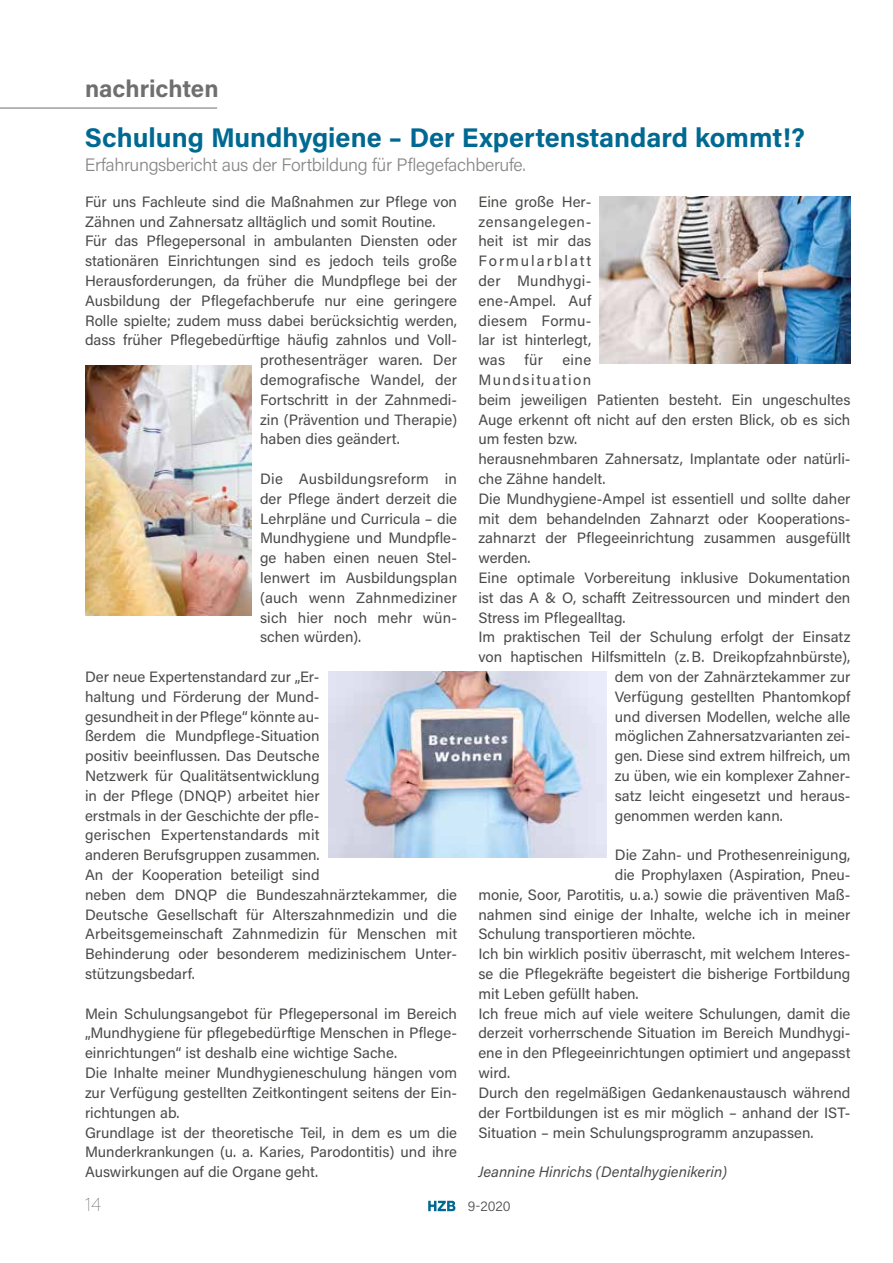
<style>
.page{position:relative;width:893px;height:1263px;background:#fff}
.page>*{position:absolute;margin:0;border:0;box-sizing:border-box;transform-origin:0 0}
.t1{font:700 27px "Acumin Pro";color:#006992}
.t2{font:700 24px "Acumin Pro";color:#706f6f}
.t3{font:100 19.5px "Acumin Pro";color:#4a4a49}
.t4{font:300 18px "Acumin Pro";letter-spacing:-.02em;color:#878787}
.t5{font:15px/19.8px "Acumin Pro";color:#4a4a49;text-align:justify}
.t6{font:italic 15px "Acumin Pro";color:#4a4a49}
.t7{font:15px "Acumin Pro";letter-spacing:.1em;color:#4a4a49}
.t8{font:300 13.5px "Acumin Pro";color:#4a4a49}
</style>
<div class="page">
<hr style="left:0;top:108px;width:217px;height:1px;background:#706f6f">
<svg style="left:428px;top:1201px;width:27px;height:10px"></svg>
<img style="left:600px;top:196px;width:250px;height:168px">
<img style="left:85px;top:365px;width:167px;height:250px">
<img style="left:328px;top:671px;width:278px;height:186px">
<h2 class="t2" style="left:85px;top:71px;width:135px">nachrichten</h2>
<h1 class="t1" style="left:85px;top:119px;width:722px">Schulung Mundhygiene – Der Expertenstandard kommt!?</h1>
<p class="t4" style="left:85px;top:153px;width:442px">Erfahrungsbericht aus der Fortbildung für Pflegefachberufe.</p>
<p class="t5" style="left:85px;top:191px;width:374px">Für uns Fachleute sind die Maßnahmen zur Pflege von</p>
<p class="t5" style="left:85px;top:211px;width:352px">Zähnen und Zahnersatz alltäglich und somit Routine.</p>
<p class="t5" style="left:85px;top:231px;width:374px">Für das Pflegepersonal in ambulanten Diensten oder</p>
<p class="t5" style="left:85px;top:250px;width:374px">stationären Einrichtungen sind es jedoch teils große</p>
<p class="t5" style="left:85px;top:270px;width:374px">Herausforderungen, da früher die Mundpflege bei der</p>
<p class="t5" style="left:85px;top:290px;width:374px">Ausbildung der Pflegefachberufe nur eine geringere</p>
<p class="t5" style="left:85px;top:310px;width:374px">Rolle spielte; zudem muss dabei berücksichtig werden,</p>
<p class="t5" style="left:85px;top:330px;width:374px">dass früher Pflegebedürftige häufig zahnlos und Voll-</p>
<p class="t5" style="left:260px;top:349px;width:199px">prothesenträger waren. Der</p>
<p class="t5" style="left:260px;top:369px;width:199px">demografische Wandel, der</p>
<p class="t5" style="left:260px;top:389px;width:199px">Fortschritt in der Zahnmedi-</p>
<p class="t5" style="left:260px;top:409px;width:199px">zin (Prävention und Therapie)</p>
<p class="t5" style="left:260px;top:429px;width:141px">haben dies geändert.</p>
<p class="t5" style="left:260px;top:468px;width:199px">Die Ausbildungsreform in der Pflege ändert derzeit die Lehrpläne und Curricula – die Mundhygiene und Mundpfle&shy;ge haben einen neuen Stel&shy;lenwert im Ausbildungsplan (auch wenn Zahnmediziner sich hier noch mehr wün&shy;schen würden).</p>
<p class="t5" style="left:85px;top:666px;width:374px;text-align:left">Der neue Expertenstandard zur „Er-<br>haltung und Förderung der Mund-<br>gesundheit in der Pflege“ könnte au-<br>ßerdem die Mundpflege-Situation<br>positiv beeinflussen. Das Deutsche<br>Netzwerk für Qualitätsentwicklung<br>in der Pflege (DNQP) arbeitet hier<br>erstmals in der Geschichte der pfle-<br>gerischen Expertenstandards mit<br>anderen Berufsgruppen zusammen.<br>An der Kooperation beteiligt sind<br>neben dem DNQP die Bundeszahnärztekammer, die Deutsche Gesellschaft für Alterszahnmedizin und die Arbeitsgemeinschaft Zahnmedizin für Menschen mit Behinderung oder besonderem medizinischem Unter&shy;stützungsbedarf.</p>
<p class="t5" style="left:85px;top:1003px;width:374px;text-align:left">Mein Schulungsangebot für Pflegepersonal im Bereich „Mundhygiene für pflegebedürftige Menschen in Pflege&shy;einrichtungen“ ist deshalb eine wichtige Sache.<br>Die Inhalte meiner Mundhygieneschulung hängen vom zur Verfügung gestellten Zeitkontingent seitens der Ein&shy;richtungen ab.<br>Grundlage ist der theoretische Teil, in dem es um die Munderkrankungen (u. a. Karies, Parodontitis) und ihre Auswirkungen auf die Organe geht.</p>
<p class="t5" style="left:478px;top:191px;width:114px">Eine große Her&shy;zensangelegen&shy;heit ist mir das Formularblatt der Mundhygi&shy;ene-Ampel. Auf diesem Formu&shy;lar ist hinterlegt, was</p>
<p class="t5" style="left:524px;top:349px;width:20px">für</p>
<p class="t5" style="left:562px;top:349px;width:31px">eine</p>
<p class="t7" style="left:478px;top:369px;width:114px">Mundsituation</p>
<p class="t5" style="left:478px;top:389px;width:374px">beim jeweiligen Patienten besteht. Ein ungeschultes</p>
<p class="t5" style="left:478px;top:409px;width:374px">Auge erkennt oft nicht auf den ersten Blick, ob es sich</p>
<p class="t5" style="left:478px;top:429px;width:100px">um festen bzw.</p>
<p class="t5" style="left:478px;top:448px;width:374px">herausnehmbaren Zahnersatz, Implantate oder natürli-</p>
<p class="t5" style="left:478px;top:468px;width:129px">che Zähne handelt.</p>
<p class="t5" style="left:478px;top:488px;width:374px">Die Mundhygiene-Ampel ist essentiell und sollte daher</p>
<p class="t5" style="left:478px;top:508px;width:374px">mit dem behandelnden Zahnarzt oder Kooperations-</p>
<p class="t5" style="left:478px;top:528px;width:374px">zahnarzt der Pflegeeinrichtung zusammen ausgefüllt</p>
<p class="t5" style="left:478px;top:547px;width:54px">werden.</p>
<p class="t5" style="left:478px;top:567px;width:374px">Eine optimale Vorbereitung inklusive Dokumentation</p>
<p class="t5" style="left:478px;top:587px;width:374px">ist das A &amp; O, schafft Zeitressourcen und mindert den</p>
<p class="t5" style="left:478px;top:607px;width:149px">Stress im Pflegealltag.</p>
<p class="t5" style="left:478px;top:627px;width:374px">Im praktischen Teil der Schulung erfolgt der Einsatz</p>
<p class="t5" style="left:478px;top:646px;width:374px">von haptischen Hilfsmitteln (z.B. Dreikopfzahnbürste),</p>
<p class="t5" style="left:615px;top:666px;width:237px">dem von der Zahnärztekammer zur</p>
<p class="t5" style="left:615px;top:686px;width:237px">Verfügung gestellten Phantomkopf</p>
<p class="t5" style="left:615px;top:706px;width:237px">und diversen Modellen, welche alle</p>
<p class="t5" style="left:615px;top:726px;width:237px">möglichen Zahnersatzvarianten zei-</p>
<p class="t5" style="left:615px;top:745px;width:237px">gen. Diese sind extrem hilfreich, um</p>
<p class="t5" style="left:615px;top:765px;width:237px">zu üben, wie ein komplexer Zahner-</p>
<p class="t5" style="left:615px;top:785px;width:237px">satz leicht eingesetzt und heraus-</p>
<p class="t5" style="left:615px;top:805px;width:169px">genommen werden kann.</p>
<p class="t5" style="left:615px;top:844px;width:237px">Die Zahn- und Prothesenreinigung,</p>
<p class="t5" style="left:615px;top:864px;width:237px">die Prophylaxen (Aspiration, Pneu-</p>
<p class="t5" style="left:478px;top:884px;width:374px">monie, Soor, Parotitis, u.a.) sowie die präventiven Maß-</p>
<p class="t5" style="left:478px;top:904px;width:374px">nahmen sind einige der Inhalte, welche ich in meiner</p>
<p class="t5" style="left:478px;top:924px;width:218px">Schulung transportieren möchte.</p>
<p class="t5" style="left:478px;top:943px;width:374px">Ich bin wirklich positiv überrascht, mit welchem Interes-</p>
<p class="t5" style="left:478px;top:963px;width:374px">se die Pflegekräfte begeistert die bisherige Fortbildung</p>
<p class="t5" style="left:478px;top:983px;width:162px">mit Leben gefüllt haben.</p>
<p class="t5" style="left:478px;top:1003px;width:374px">Ich freue mich auf viele weitere Schulungen, damit die</p>
<p class="t5" style="left:478px;top:1023px;width:374px">derzeit vorherrschende Situation im Bereich Mundhygi-</p>
<p class="t5" style="left:478px;top:1042px;width:374px">ene in den Pflegeeinrichtungen optimiert und angepasst</p>
<p class="t5" style="left:478px;top:1062px;width:33px">wird.</p>
<p class="t5" style="left:478px;top:1082px;width:374px">Durch den regelmäßigen Gedankenaustausch während</p>
<p class="t5" style="left:478px;top:1102px;width:374px">der Fortbildungen ist es mir möglich – anhand der IST-</p>
<p class="t5" style="left:478px;top:1122px;width:337px">Situation – mein Schulungsprogramm anzupassen.</p>
<p class="t6" style="left:478px;top:1161px;width:250px">Jeannine Hinrichs (Dentalhygienikerin)</p>
<h3 class="t3" style="left:85px;top:1191px;width:18px">14</h3>
<p class="t8" style="left:468px;top:1197px;width:44px">9-2020</p>
</div>
